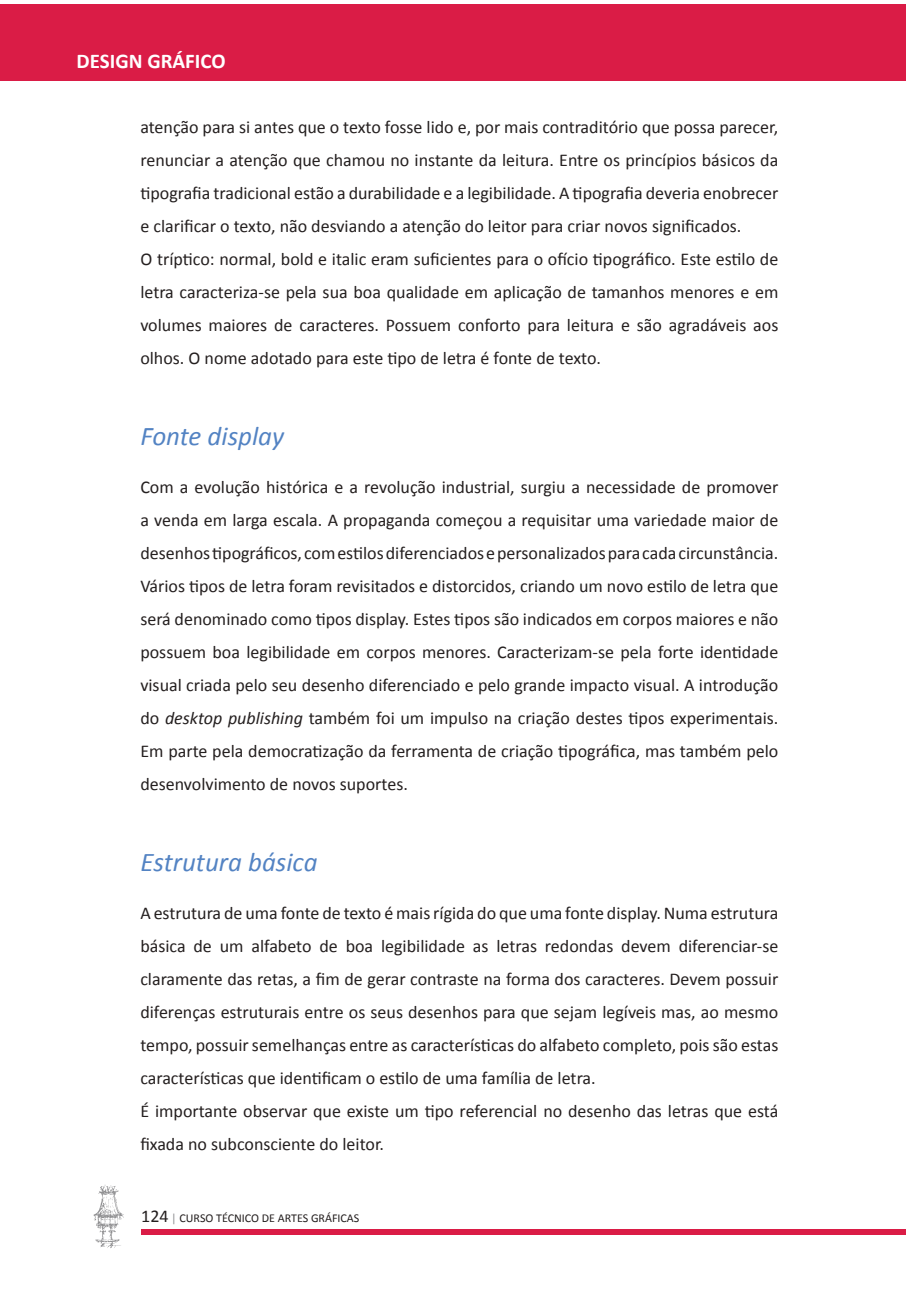
<style>
.page{position:relative;width:906px;height:1289px;background:#fff}
.page>*{position:absolute;margin:0;border:0;box-sizing:border-box;transform-origin:0 0}
.t1{font:italic 27px "Calibri";color:#5383c3}
.t2{font:700 21px "Calibri";color:#fff}
.t3{font:18px/33px "Calibri";color:#241f1f}
.t4{font:12px "Calibri";color:#241f1f}
.s1{font-style:italic}
.s2{font-size:18px}
.s3{color:#919193}
</style>
<div class="page">
<div style="left:141px;top:1229px;width:765px;height:5px;background:#da1c46"></div>
<div style="left:0;top:5px;width:906px;height:76px;background:#da1c46"></div>
<svg style="left:93px;top:1185px;width:31px;height:63px"></svg>
<p class="t2" style="left:77px;top:47px;width:151px">DESIGN GRÁFICO</p>
<p class="t3" style="left:140px;top:110px;width:639px">atenção para si antes que o texto fosse lido e, por mais contraditório que possa parecer, renunciar a atenção que chamou no instante da leitura. Entre os princípios básicos da tipografia tradicional estão a durabilidade e a legibilidade. A tipografia deveria enobrecer e clarificar o texto, não desviando a atenção do leitor para criar novos significados.<br>O tríptico: normal, bold e italic eram suficientes para o ofício tipográfico. Este estilo de letra caracteriza-se pela sua boa qualidade em aplicação de tamanhos menores e em volumes maiores de caracteres. Possuem conforto para leitura e são agradáveis aos olhos. O nome adotado para este tipo de letra é fonte de texto.</p>
<h1 class="t1" style="left:140px;top:417px;width:145px">Fonte display</h1>
<p class="t3" style="left:140px;top:470px;width:639px;text-align:justify">Com a evolução histórica e a revolução industrial, surgiu a necessidade de promover a venda em larga escala. A propaganda começou a requisitar uma variedade maior de desenhos tipográficos, com estilos diferenciados e personalizados para cada circunstância.<br>Vários tipos de letra foram revisitados e distorcidos, criando um novo estilo de letra que será denominado como tipos display. Estes tipos são indicados em corpos maiores e não possuem boa legibilidade em corpos menores. Caracterizam-se pela forte identidade visual criada pelo seu desenho diferenciado e pelo grande impacto visual. A introdução do <span class="s1">desktop publishing</span> também foi um impulso na criação destes tipos experimentais.<br>Em parte pela democratização da ferramenta de criação tipográfica, mas também pelo desenvolvimento de novos suportes.</p>
<h1 class="t1" style="left:140px;top:843px;width:179px">Estrutura básica</h1>
<p class="t3" style="left:140px;top:896px;width:639px">A estrutura de uma fonte de texto é mais rígida do que uma fonte display. Numa estrutura básica de um alfabeto de boa legibilidade as letras redondas devem diferenciar-se claramente das retas, a fim de gerar contraste na forma dos caracteres. Devem possuir diferenças estruturais entre os seus desenhos para que sejam legíveis mas, ao mesmo tempo, possuir semelhanças entre as características do alfabeto completo, pois são estas características que identificam o estilo de uma família de letra.<br>É importante observar que existe um tipo referencial no desenho das letras que está fixada no subconsciente do leitor.</p>
<p class="t4" style="left:141px;top:1210px;width:220px"><span class="s2">124</span> <span class="s3">|</span> CURSO TÉCNICO DE ARTES GRÁFICAS</p>
</div>
